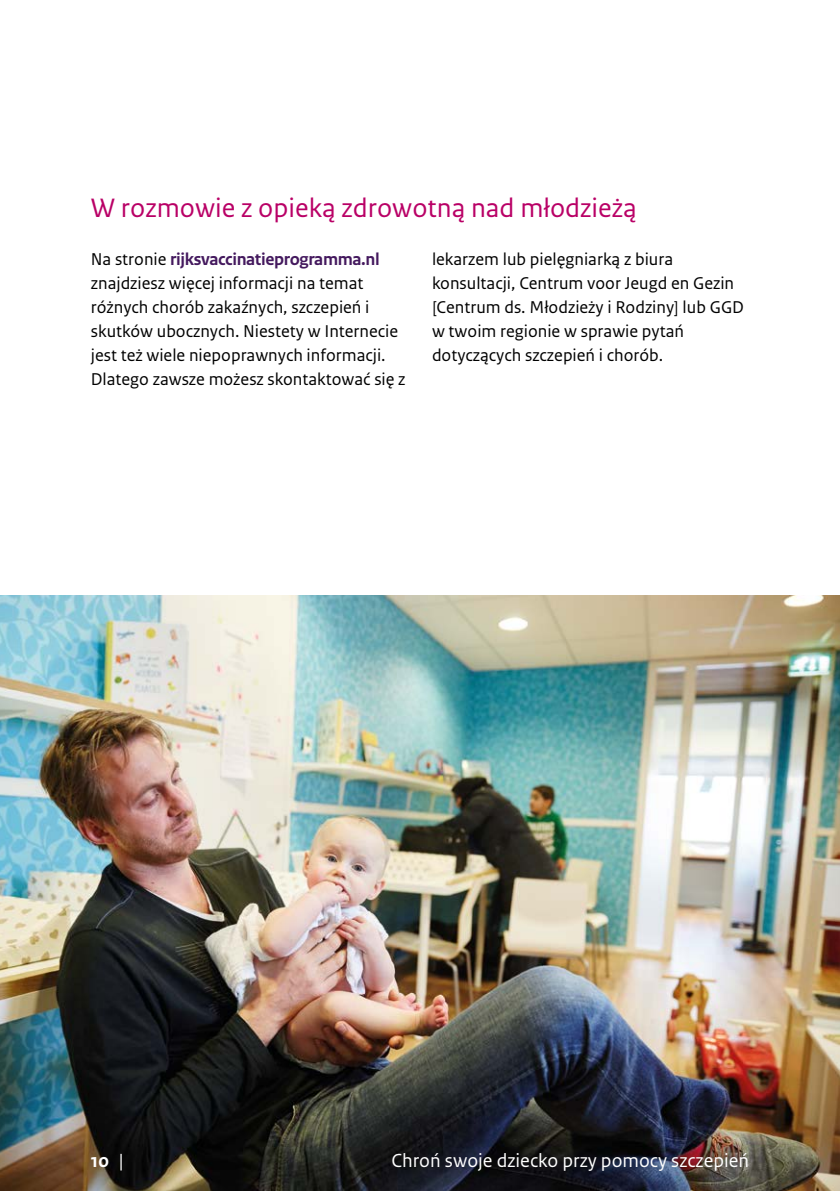
<style>
.page{position:relative;width:840px;height:1191px;background:#fff}
.page>*{position:absolute;margin:0;border:0;box-sizing:border-box;transform-origin:0 0}
.H2_Paragraafkop{font:28px "Rijksoverheid Sans Text";color:#b90066}
.t1{font:20px "Rijksoverheid Sans Text";color:#fff}
.t2{font:700 20px "Rijksoverheid Sans Text";color:#fff}
.P_Broodtekst-sans{font:18px/24px "Rijksoverheid Sans Text";color:#000}
.s1{font-weight:700;color:#44195e}
.s2{font-weight:400}
</style>
<div class="page">
<img style="left:0;top:595px;width:839px;height:596px">
<h2 class="H2_Paragraafkop" style="left:91px;top:192px;width:547px">W rozmowie z opieką zdrowotną nad młodzieżą</h2>
<p class="P_Broodtekst-sans" style="left:91px;top:247px;width:316px">Na stronie <span class="s1">rijksvaccinatieprogramma.nl </span>znajdziesz więcej informacji na temat różnych chorób zakaźnych, szczepień i skutków ubocznych. Niestety w Internecie jest też wiele niepoprawnych informacji.<br>Dlatego zawsze możesz skontaktować się z</p>
<p class="P_Broodtekst-sans" style="left:432px;top:247px;width:313px">lekarzem lub pielęgniarką z biura konsultacji, Centrum voor Jeugd en Gezin [Centrum ds. Młodzieży i Rodziny] lub GGD w twoim regionie w sprawie pytań dotyczących szczepień i chorób.</p>
<p class="t2" style="left:91px;top:1149px;width:34px">10 <span class="s2">|</span></p>
<p class="t1" style="left:391px;top:1149px;width:359px">Chroń swoje dziecko przy pomocy szczepień</p>
</div>
